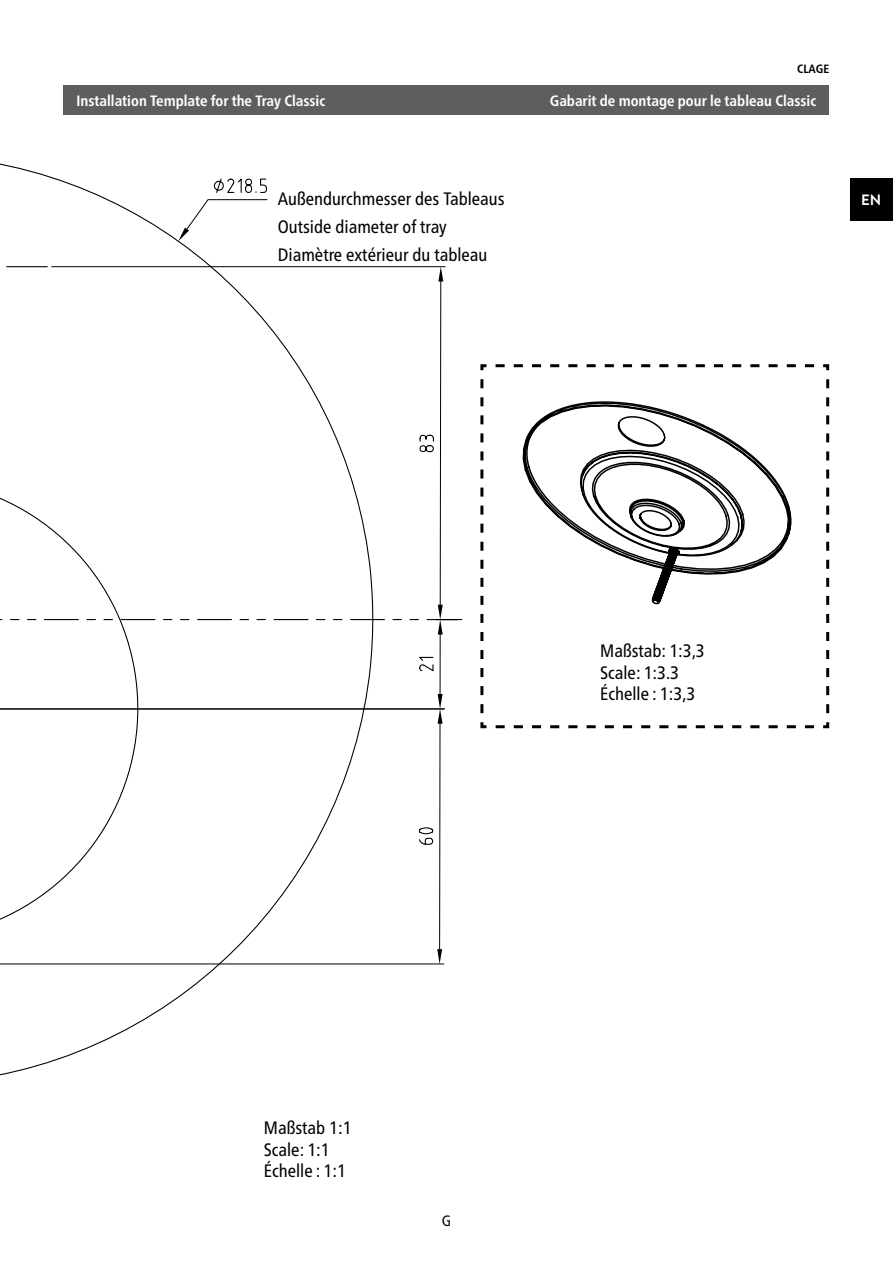
<style>
.page{position:relative;width:893px;height:1263px;background:#fff}
.page>*{position:absolute;margin:0;border:0;box-sizing:border-box;transform-origin:0 0}
.t1{font:condensed 19.5px "Frutiger LT Std";color:#000;scale:.94 1}
.t2{font:condensed 18px/21.6px "Frutiger Neue LTW1 G";color:#000}
.t3{font:700 condensed 15px "Frutiger Neue LTW1 G";color:#fff}
.t4{font:700 15px "Brandon Text";color:#fff}
.t5{font:condensed 15px "Frutiger Neue LTW1 G";color:#000}
.t6{font:700 condensed 12px "Frutiger Neue LTW1 G";color:#000}
</style>
<div class="page">
<div style="left:850px;top:179px;width:43px;height:42px;background:#000"></div>
<div style="left:64px;top:85px;width:765px;height:30px;background:#5e5e5d"></div>
<svg style="left:480px;top:364px;width:350px;height:365px"></svg>
<div style="left:596px;top:639px;width:200px;height:65px;background:#fff"></div>
<svg style="left:0;top:163px;width:462px;height:913px"></svg>
<svg style="left:0;top:177px;width:267px;height:91px"></svg>
<p class="t3" style="left:77px;top:92px;width:250px">Installation Template for the Tray Classic</p>
<p class="t2" style="left:278px;top:185px;width:228px;line-height:27.9px">Außendurchmesser des Tableaus<br>Outside diameter of tray<br>Diamètre extérieur du tableau</p>
<p class="t6" style="left:797px;top:62px;width:34px">CLAGE</p>
<p class="t3" style="left:550px;top:92px;width:268px">Gabarit de montage pour le tableau Classic</p>
<p class="t4" style="left:861px;top:189px;width:22px">EN</p>
<p class="t2" style="left:600px;top:640px;width:106px">Maßstab: 1:3,3<br>Scale: 1:3.3<br>Échelle : 1:3,3</p>
<p class="t1" style="left:591px;top:661px;width:112px">Maßstab: 1:3,3</p>
<p class="t2" style="left:264px;top:1117px;width:89px">Maßstab 1:1<br>Scale: 1:1<br>Échelle : 1:1</p>
<p class="t5" style="left:442px;top:1212px;width:11px">G</p>
</div>
